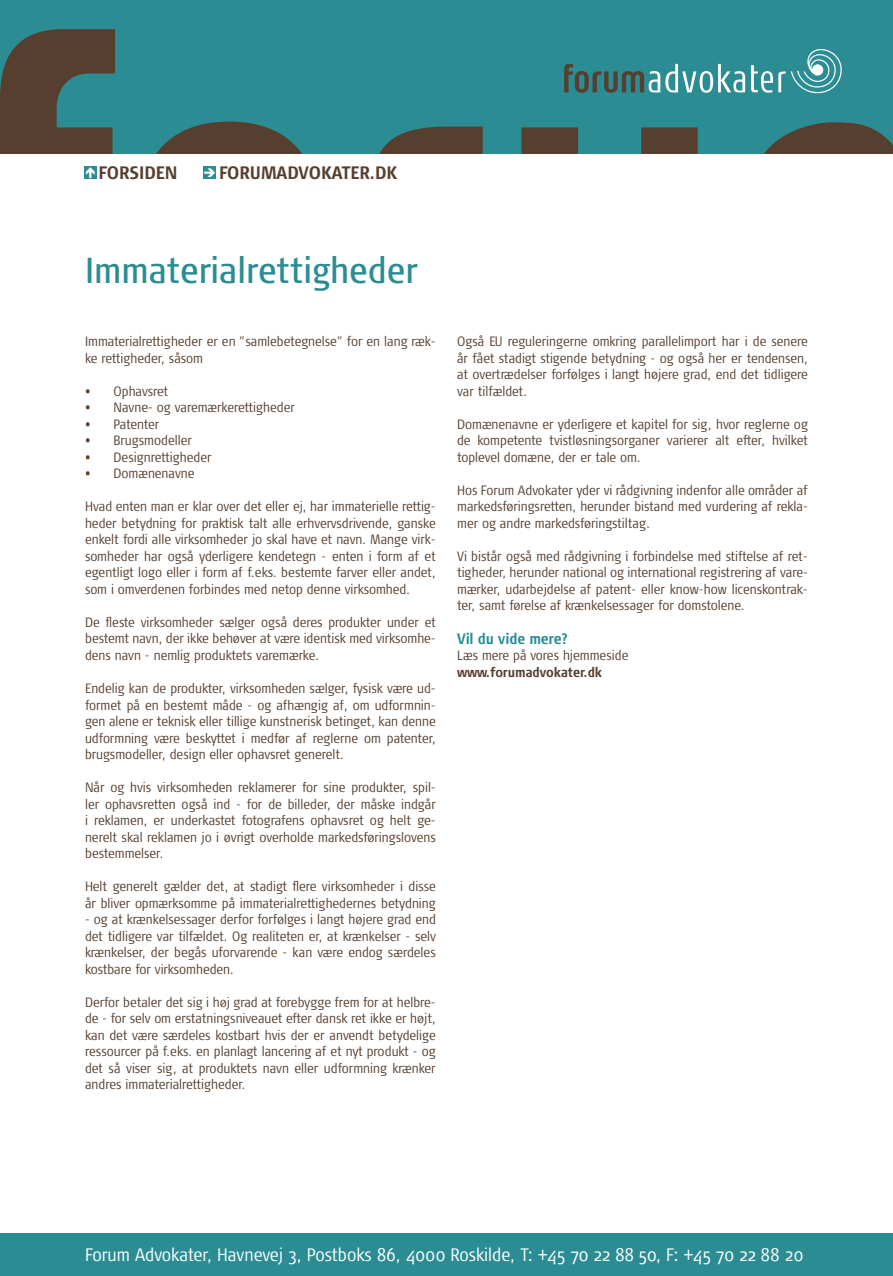
<style>
.page{position:relative;width:893px;height:1276px;background:#fff}
.page>*{position:absolute;margin:0;border:0;box-sizing:border-box;transform-origin:0 0}
.t1{font:36px "Signa Cond";color:#2b8d93}
.t2{font:300 18px "Signa Cond";color:#fff}
.t3{font:700 18px "Signa Cond";color:#573f2f}
.t4{font:700 15px "Signa Cond";letter-spacing:-.015em;color:#2b8d93}
.t5{font:300 13.5px/16.5px "Signa Cond";color:#573f2f;text-align:justify}
.t6{font:700 13.5px "Signa Cond";letter-spacing:-.005em;color:#573f2f}
.t7{font:300 13.5px "Signa Cond";letter-spacing:-.02em;color:#573f2f}
.s1{color:#fff}
</style>
<div class="page">
<div style="left:0;top:1233px;width:893px;height:43px;background:#2b8d93"></div>
<div style="left:84px;top:166px;width:13px;height:13px;background:#2b8d93"></div>
<div style="left:204px;top:166px;width:12px;height:13px;background:#2b8d93"></div>
<div style="left:0;top:0;width:893px;height:153px;background:#2b8d93"></div>
<svg style="left:0;top:29px;width:115px;height:124px"></svg>
<svg style="left:157px;top:122px;width:145px;height:31px"></svg>
<svg style="left:380px;top:127px;width:103px;height:26px;background:#504a3d"></svg>
<svg style="left:521px;top:127px;width:177px;height:26px"></svg>
<svg style="left:764px;top:122px;width:129px;height:31px"></svg>
<svg style="left:564px;top:64px;width:181px;height:29px"></svg>
<svg style="left:751px;top:49px;width:91px;height:45px"></svg>
<h2 class="t3" style="left:99px;top:162px;width:81px">FORSIDEN</h2>
<h2 class="t3" style="left:203px;top:162px;width:195px"><span class="s1">➔</span> FORUMADVOKATER.DK</h2>
<h1 class="t1" style="left:85px;top:251px;width:335px">Immaterialrettigheder</h1>
<p class="t5" style="left:85px;top:334px;width:352px">Immaterialrettigheder er en ”samlebetegnelse” for en lang ræk&shy;ke rettigheder, såsom</p>
<p class="t5" style="left:85px;top:383px;width:85px">• Ophavsret</p>
<p class="t5" style="left:85px;top:400px;width:211px">• Navne- og varemærkerettigheder</p>
<p class="t7" style="left:85px;top:417px;width:76px">• Patenter</p>
<p class="t5" style="left:85px;top:433px;width:108px">• Brugsmodeller</p>
<p class="t5" style="left:85px;top:449px;width:128px">• Designrettigheder</p>
<p class="t5" style="left:85px;top:465px;width:111px">• Domænenavne</p>
<p class="t5" style="left:85px;top:498px;width:352px">Hvad enten man er klar over det eller ej, har immaterielle rettig&shy;heder betydning for praktisk talt alle erhvervsdrivende, ganske enkelt fordi alle virksomheder jo skal have et navn. Mange virk&shy;somheder har også yderligere kendetegn - enten i form af et egentligt logo eller i form af f.eks. bestemte farver eller andet, som i omverdenen forbindes med netop denne virksomhed.</p>
<p class="t5" style="left:85px;top:614px;width:352px">De fleste virksomheder sælger også deres produkter under et bestemt navn, der ikke behøver at være identisk med virksomhe&shy;dens navn - nemlig produktets varemærke.</p>
<p class="t5" style="left:85px;top:680px;width:352px">Endelig kan de produkter, virksomheden sælger, fysisk være ud&shy;formet på en bestemt måde - og afhængig af, om udformnin&shy;gen alene er teknisk eller tillige kunstnerisk betinget, kan denne udformning være beskyttet i medfør af reglerne om patenter, brugsmodeller, design eller ophavsret generelt.</p>
<p class="t5" style="left:85px;top:779px;width:352px">Når og hvis virksomheden reklamerer for sine produkter, spil&shy;ler ophavsretten også ind - for de billeder, der måske indgår i reklamen, er underkastet fotografens ophavsret og helt ge&shy;nerelt skal reklamen jo i øvrigt overholde markedsføringslovens bestemmelser.</p>
<p class="t5" style="left:85px;top:878px;width:352px">Helt generelt gælder det, at stadigt flere virksomheder i disse år bliver opmærksomme på immaterialrettighedernes betydning</p>
<p class="t5" style="left:85px;top:911px;width:352px">- og at krænkelsessager derfor forfølges i langt højere grad end det tidligere var tilfældet. Og realiteten er, at krænkelser - selv krænkelser, der begås uforvarende - kan være endog særdeles kostbare for virksomheden.</p>
<p class="t5" style="left:85px;top:993px;width:352px">Derfor betaler det sig i høj grad at forebygge frem for at helbre&shy;de - for selv om erstatningsniveauet efter dansk ret ikke er højt, kan det være særdeles kostbart hvis der er anvendt betydelige ressourcer på f.eks. en planlagt lancering af et nyt produkt - og det så viser sig, at produktets navn eller udformning krænker andres immaterialrettigheder.</p>
<p class="t5" style="left:457px;top:333px;width:352px">Også EU reguleringerne omkring parallelimport har i de senere år fået stadigt stigende betydning - og også her er tendensen, at overtrædelser forfølges i langt højere grad, end det tidligere var tilfældet.</p>
<p class="t5" style="left:457px;top:416px;width:352px">Domænenavne er yderligere et kapitel for sig, hvor reglerne og de kompetente tvistløsningsorganer varierer alt efter, hvilket toplevel domæne, der er tale om.</p>
<p class="t5" style="left:457px;top:482px;width:352px">Hos Forum Advokater yder vi rådgivning indenfor alle områder af markedsføringsretten, herunder bistand med vurdering af rekla&shy;mer og andre markedsføringstiltag.</p>
<p class="t5" style="left:457px;top:548px;width:352px">Vi bistår også med rådgivning i forbindelse med stiftelse af ret&shy;tigheder, herunder national og international registrering af vare&shy;mærker, udarbejdelse af patent- eller know-how licenskontrak&shy;ter, samt førelse af krænkelsessager for domstolene.</p>
<p class="t4" style="left:457px;top:630px;width:113px">Vil du vide mere?</p>
<p class="t5" style="left:457px;top:647px;width:173px">Læs mere på vores hjemmeside</p>
<p class="t6" style="left:457px;top:664px;width:146px">www.forumadvokater.dk</p>
<h2 class="t2" style="left:85px;top:1245px;width:720px">Forum Advokater, Havnevej 3, Postboks 86, 4000 Roskilde, T: +45 70 22 88 50, F: +45 70 22 88 20</h2>
</div>
